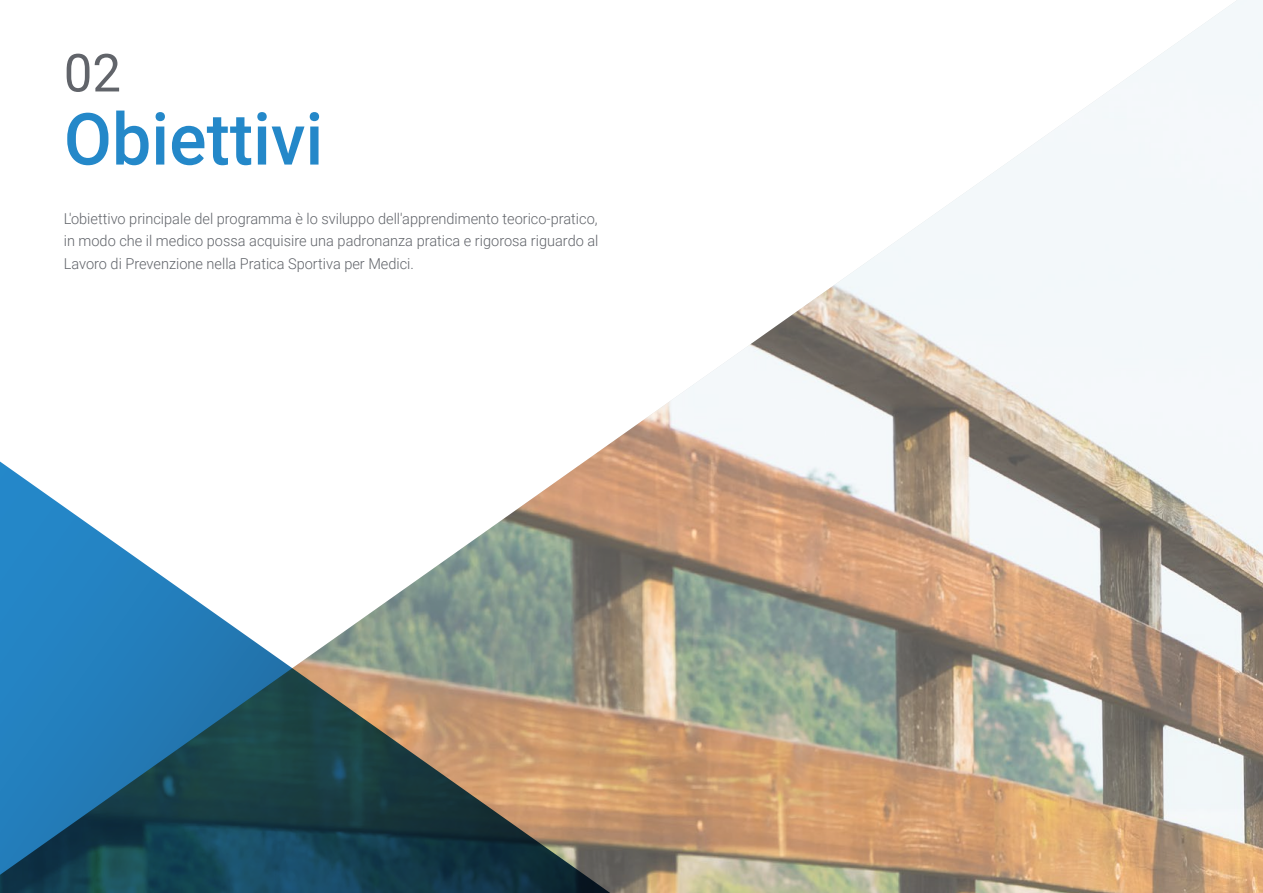
<style>
.page{position:relative;width:1263px;height:893px;background:#fff}
.page>*{position:absolute;margin:0;border:0;box-sizing:border-box;transform-origin:0 0}
.t1{font:500 72px "Roboto";color:#2488c9}
.t2{font:52.5px "Roboto";color:#61646a}
.t3{font:300 15px/22.5px "Roboto";color:#61646a;text-align:justify}
</style>
<div class="page">
<img style="left:606px;top:0;width:657px;height:893px">
<svg style="left:0;top:446px;width:640px;height:447px"></svg>
<h2 class="t2" style="left:64px;top:36px;width:59px">02</h2>
<h1 class="t1" style="left:64px;top:89px;width:261px">Obiettivi</h1>
<p class="t3" style="left:64px;top:207px;width:536px">L'obiettivo principale del programma è lo sviluppo dell'apprendimento teorico-pratico, in modo che il medico possa acquisire una padronanza pratica e rigorosa riguardo al Lavoro di Prevenzione nella Pratica Sportiva per Medici.</p>
</div>
